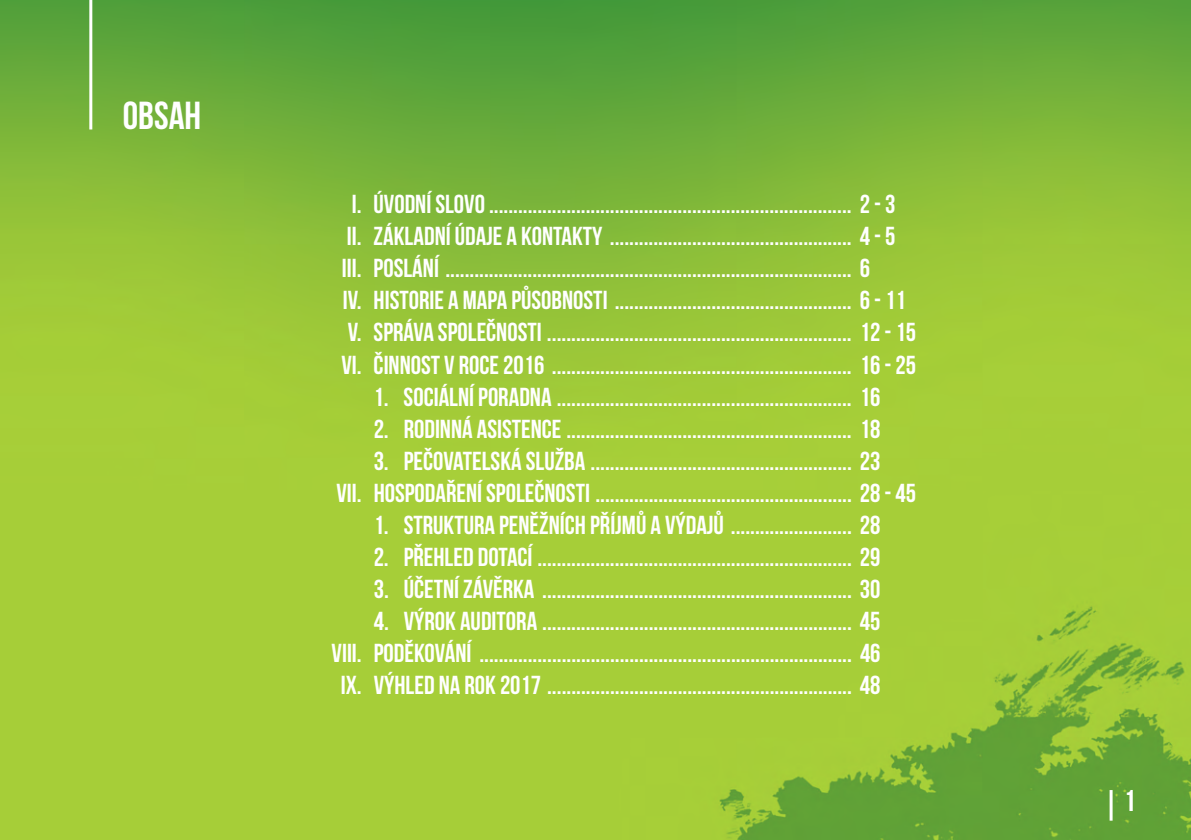
<style>
.page{position:relative;width:1191px;height:840px;background:#fff}
.page>*{position:absolute;margin:0;border:0;box-sizing:border-box;transform-origin:0 0}
.t1{font:39px "Bebas Neue";color:#fff}
.t2{font:30px "Bebas Neue";color:#fff}
.t3{font:26px/32px "Bebas Neue";color:#fff}
</style>
<div class="page">
<img style="left:0;top:0;width:1191px;height:839px">
<hr style="left:1109px;top:789px;width:3px;height:31px;background:#fff">
<hr style="left:89px;top:0;width:3px;height:129px;background:#fff">
<h1 class="t1" style="left:123px;top:93px;width:80px">OBSAH</h1>
<p class="t3" style="left:341px;top:188px;width:576px;text-indent:10px">I. ÚVODNÍ SLOVO ........................................................................... 2 - 3<br>II. ZÁKLADNÍ ÚDAJE A KONTAKTY .................................................. 4 - 5<br>III. POSLÁNÍ .................................................................................... 6<br>IV. HISTORIE A MAPA PŮSOBNOSTI ................................................. 6 - 11<br>V. SPRÁVA SPOLEČNOSTI ............................................................... 12 - 15<br>VI. ČINNOST V ROCE 2016 .............................................................. 16 - 25</p>
<p class="t3" style="left:374px;top:380px;width:508px">1. SOCIÁLNÍ PORADNA ............................................................. 16</p>
<p class="t3" style="left:374px;top:412px;width:508px">2. RODINNÁ ASISTENCE ........................................................... 18</p>
<p class="t3" style="left:336px;top:444px;width:581px;text-align:center">3. PEČOVATELSKÁ SLUŽBA ...................................................... 23<br>VII. HOSPODAŘENÍ SPOLEČNOSTI ..................................................... 28 - 45</p>
<p class="t3" style="left:374px;top:508px;width:508px">1. STRUKTURA PENĚŽNÍCH PŘÍJMŮ A VÝDAJŮ ......................... 28</p>
<p class="t3" style="left:374px;top:540px;width:508px">2. PŘEHLED DOTACÍ ................................................................. 29</p>
<p class="t3" style="left:374px;top:572px;width:508px">3. ÚČETNÍ ZÁVĚRKA ................................................................ 30</p>
<p class="t3" style="left:332px;top:604px;width:550px;text-align:right">4. VÝROK AUDITORA ................................................................ 45<br>VIII. PODĚKOVÁNÍ ............................................................................. 46<br>IX. VÝHLED NA ROK 2017 ............................................................... 48</p>
<p class="t2" style="left:1124px;top:782px;width:13px">1</p>
</div>
